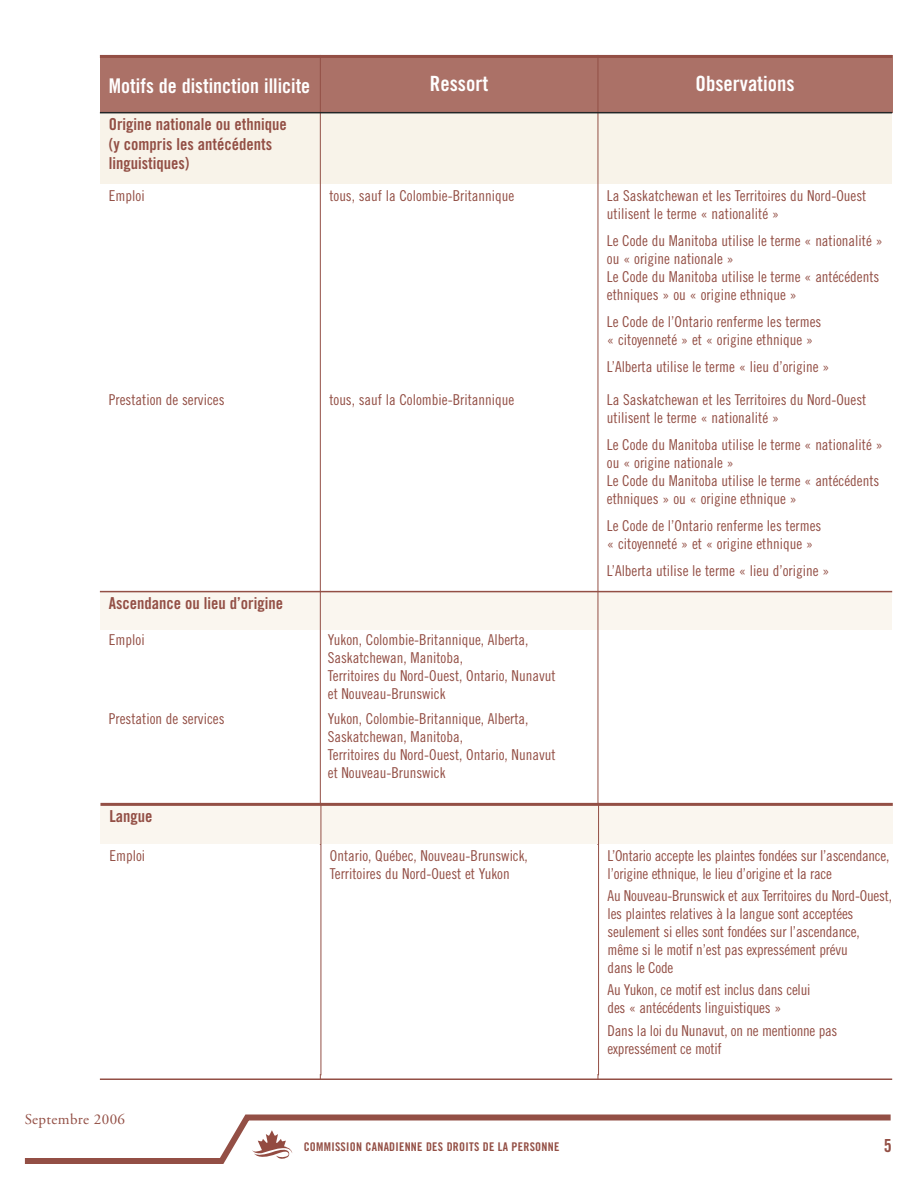
<style>
.page{position:relative;width:918px;height:1188px;background:#fff}
.page>*{position:absolute;margin:0;border:0;box-sizing:border-box;transform-origin:0 0}
.t1{font:21px "Trade Gothic Bold Cond Twenty";color:#fff}
.t2{font:20.25px "Trade Gothic Bold Cond Twenty";color:#fff}
.t3{font:18px "Trade Gothic Bold Cond Twenty";color:#934f45}
.t4{font:16.5px/19.8px "Trade Gothic Bold Cond Twenty";color:#934f45}
.t5{font:15px/18px "Trade Gothic Cond Eighteen";color:#934f45}
.t6{font:15px/18px "Trade Gothic Cond Eighteen";letter-spacing:-.02em;color:#934f45}
.t7{font:15px "Adobe Garamond";letter-spacing:.025em;color:#934f45}
.t8{font:12px "Trade Gothic Bold Cond Twenty";letter-spacing:.02em;color:#934f45}
</style>
<div class="page">
<svg style="left:24px;top:1114px;width:867px;height:50px"></svg>
<div style="left:100px;top:55px;width:220px;height:58px;background:#ab7167"></div>
<div style="left:320px;top:55px;width:278px;height:58px;background:#ab7167"></div>
<div style="left:598px;top:55px;width:294px;height:58px;background:#ab7167"></div>
<div style="left:100px;top:113px;width:220px;height:71px;background:#f8f3e9"></div>
<div style="left:320px;top:113px;width:572px;height:71px;background:#f8f3e9"></div>
<div style="left:100px;top:592px;width:220px;height:38px;background:#faf6ef"></div>
<div style="left:320px;top:592px;width:572px;height:38px;background:#faf6ef"></div>
<hr style="left:320px;top:55px;width:1px;height:1025px;background:#934f45">
<hr style="left:598px;top:55px;width:1px;height:1025px;background:#934f45">
<hr style="left:100px;top:55px;width:792px;height:3px;background:#934f45">
<hr style="left:100px;top:112px;width:792px;height:1px;background:#232627">
<hr style="left:100px;top:591px;width:792px;height:1px;background:#934f45">
<hr style="left:100px;top:1078px;width:792px;height:2px;background:#934f45">
<div style="left:100px;top:803px;width:221px;height:41px;background:#faf6ef"></div>
<div style="left:321px;top:803px;width:572px;height:41px;background:#faf6ef"></div>
<div style="left:100px;top:845px;width:221px;height:229px;background:#fff"></div>
<hr style="left:321px;top:803px;width:1px;height:272px;background:#934f45">
<hr style="left:598px;top:803px;width:1px;height:272px;background:#934f45">
<hr style="left:100px;top:803px;width:793px;height:3px;background:#934f45">
<h2 class="t2" style="left:109px;top:78px;width:203px">Motifs de distinction illicite</h2>
<h1 class="t1" style="left:430px;top:76px;width:60px">Ressort</h1>
<h1 class="t1" style="left:696px;top:76px;width:101px">Observations</h1>
<p class="t4" style="left:109px;top:115px;width:179px">Origine nationale ou ethnique (y compris les antécédents linguistiques)</p>
<p class="t5" style="left:109px;top:188px;width:37px">Emploi</p>
<p class="t5" style="left:329px;top:188px;width:187px">tous, sauf la Colombie-Britannique</p>
<p class="t5" style="left:607px;top:188px;width:261px">La Saskatchewan et les Territoires du Nord-Ouest utilisent le terme « nationalité »</p>
<p class="t5" style="left:607px;top:233px;width:278px">Le Code du Manitoba utilise le terme « nationalité » ou « origine nationale »<br>Le Code du Manitoba utilise le terme « antécédents ethniques » ou « origine ethnique »</p>
<p class="t5" style="left:607px;top:314px;width:216px">Le Code de l’Ontario renferme les termes « citoyenneté » et « origine ethnique »</p>
<p class="t5" style="left:607px;top:359px;width:224px">L’Alberta utilise le terme « lieu d’origine »</p>
<p class="t5" style="left:109px;top:392px;width:117px">Prestation de services</p>
<p class="t5" style="left:329px;top:392px;width:187px">tous, sauf la Colombie-Britannique</p>
<p class="t5" style="left:607px;top:392px;width:261px">La Saskatchewan et les Territoires du Nord-Ouest utilisent le terme « nationalité »</p>
<p class="t5" style="left:607px;top:437px;width:278px">Le Code du Manitoba utilise le terme « nationalité » ou « origine nationale »<br>Le Code du Manitoba utilise le terme « antécédents ethniques » ou « origine ethnique »</p>
<p class="t5" style="left:607px;top:518px;width:216px">Le Code de l’Ontario renferme les termes « citoyenneté » et « origine ethnique »</p>
<p class="t5" style="left:607px;top:563px;width:224px">L’Alberta utilise le terme « lieu d’origine »</p>
<p class="t4" style="left:109px;top:594px;width:176px">Ascendance ou lieu d’origine</p>
<p class="t5" style="left:109px;top:632px;width:37px">Emploi</p>
<p class="t5" style="left:328px;top:632px;width:229px">Yukon, Colombie-Britannique, Alberta, Saskatchewan, Manitoba,<br>Territoires du Nord-Ouest, Ontario, Nunavut et Nouveau-Brunswick</p>
<p class="t5" style="left:109px;top:710px;width:117px">Prestation de services</p>
<p class="t5" style="left:328px;top:710px;width:229px">Yukon, Colombie-Britannique, Alberta, Saskatchewan, Manitoba,<br>Territoires du Nord-Ouest, Ontario, Nunavut et Nouveau-Brunswick</p>
<p class="t4" style="left:109px;top:808px;width:45px">Langue</p>
<p class="t5" style="left:109px;top:847px;width:37px">Emploi</p>
<p class="t5" style="left:330px;top:847px;width:200px">Ontario, Québec, Nouveau-Brunswick,<br>Territoires du Nord-Ouest et Yukon</p>
<p class="t6" style="left:608px;top:847px;width:283px">L’Ontario accepte les plaintes fondées sur l’ascendance, l’origine ethnique, le lieu d’origine et la race</p>
<p class="t5" style="left:608px;top:888px;width:286px">Au Nouveau-Brunswick et aux Territoires du Nord-Ouest, les plaintes relatives à la langue sont acceptées seulement si elles sont fondées sur l’ascendance, même si le motif n’est pas expressément prévu<br>dans le Code</p>
<p class="t5" style="left:608px;top:982px;width:205px">Au Yukon, ce motif est inclus dans celui des « antécédents linguistiques »</p>
<p class="t5" style="left:608px;top:1022px;width:231px">Dans la loi du Nunavut, on ne mentionne pas expressément ce motif</p>
<p class="t7" style="left:25px;top:1114px;width:102px">Septembre 2006</p>
<p class="t8" style="left:304px;top:1142px;width:257px">COMMISSION CANADIENNE DES DROITS DE LA PERSONNE</p>
<p class="t3" style="left:884px;top:1139px;width:9px">5</p>
</div>
